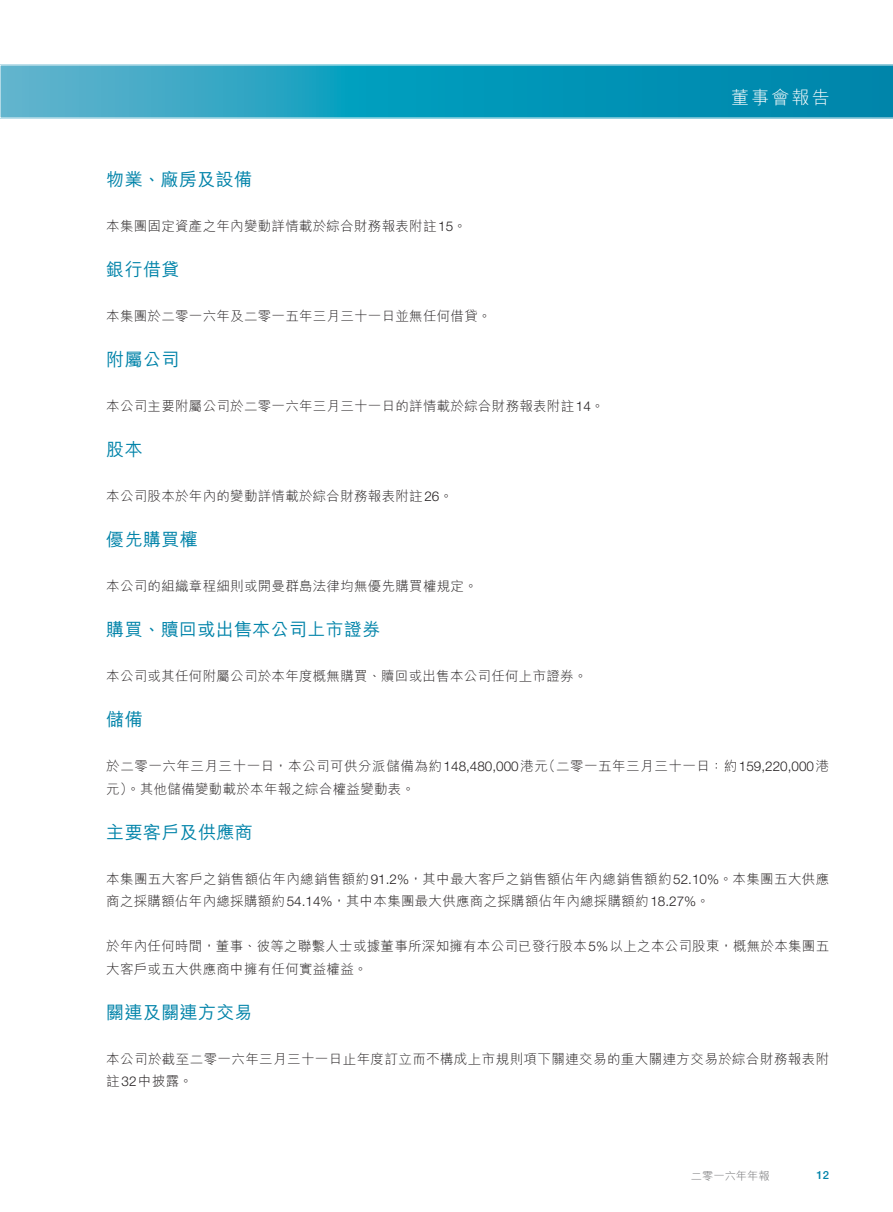
<style>
.page{position:relative;width:893px;height:1212px;background:#fff}
.page>*{position:absolute;margin:0;border:0;box-sizing:border-box;transform-origin:0 0}
.t1{font:18px "M Hei HK Medium B5 pc H";letter-spacing:.02em;color:#0083a9}
.t2{font:18px "M Hei HK Light B5 pc H";letter-spacing:.12em;color:#fff}
.t3{font:13.5px/22.5px "M Hei HK Light B5 pc H";letter-spacing:.02em;color:#231f20}
.t4{font:13.5px/22.5px "M Hei HK Light B5 pc H";letter-spacing:.04em;color:#231f20}
.t5{font:11.25px "M Hei HK Light B5 pc H";color:#6d6e70}
.t6{font:500 11.25px "Helvetica Neue LT Std";color:#0083a9}
.s1{font-family:"Helvetica Neue LT Std";font-weight:300}
</style>
<div class="page">
<svg style="left:0;top:65px;width:893px;height:53px;background:#1b9cbc"></svg>
<h1 class="t2" style="left:731px;top:90px;width:100px">董事會報告</h1>
<h1 class="t1" style="left:106px;top:173px;width:147px">物業、廠房及設備</h1>
<p class="t3" style="left:106px;top:217px;width:362px">本集團固定資產之年內變動詳情載於綜合財務報表附註<span class="s1">15</span>。</p>
<h1 class="t1" style="left:106px;top:263px;width:75px">銀行借貸</h1>
<p class="t3" style="left:106px;top:307px;width:387px">本集團於二零一六年及二零一五年三月三十一日並無任何借貸。</p>
<h1 class="t1" style="left:106px;top:353px;width:75px">附屬公司</h1>
<p class="t3" style="left:106px;top:397px;width:500px">本公司主要附屬公司於二零一六年三月三十一日的詳情載於綜合財務報表附註<span class="s1">14</span>。</p>
<h1 class="t1" style="left:106px;top:443px;width:38px">股本</h1>
<p class="t3" style="left:106px;top:487px;width:348px">本公司股本於年內的變動詳情載於綜合財務報表附註<span class="s1">26</span>。</p>
<h1 class="t1" style="left:106px;top:533px;width:93px">優先購買權</h1>
<p class="t3" style="left:106px;top:577px;width:373px">本公司的組織章程細則或開曼群島法律均無優先購買權規定。</p>
<h1 class="t1" style="left:106px;top:623px;width:276px">購買、贖回或出售本公司上市證券</h1>
<p class="t3" style="left:106px;top:667px;width:482px">本公司或其任何附屬公司於本年度概無購買、贖回或出售本公司任何上市證券。</p>
<h1 class="t1" style="left:106px;top:713px;width:38px">儲備</h1>
<p class="t4" style="left:106px;top:757px;width:724px">於二零一六年三月三十一日，本公司可供分派儲備為約<span class="s1">148,480,000</span>港元（二零一五年三月三十一日：約<span class="s1">159,220,000</span>港元）。其他儲備變動載於本年報之綜合權益變動表。</p>
<h1 class="t1" style="left:106px;top:825px;width:148px">主要客戶及供應商</h1>
<p class="t3" style="left:106px;top:869px;width:724px">本集團五大客戶之銷售額佔年內總銷售額約<span class="s1">91.2%</span>，其中最大客戶之銷售額佔年內總銷售額約<span class="s1">52.10%</span>。本集團五大供應商之採購額佔年內總採購額約<span class="s1">54.14%</span>，其中本集團最大供應商之採購額佔年內總採購額約<span class="s1">18.27%</span>。</p>
<p class="t3" style="left:106px;top:937px;width:724px">於年內任何時間，董事、彼等之聯繫人士或據董事所深知擁有本公司已發行股本<span class="s1">5%</span>以上之本公司股東，概無於本集團五大客戶或五大供應商中擁有任何實益權益。</p>
<h1 class="t1" style="left:106px;top:1005px;width:148px">關連及關連方交易</h1>
<p class="t3" style="left:106px;top:1049px;width:724px">本公司於截至二零一六年三月三十一日止年度訂立而不構成上市規則項下關連交易的重大關連方交易於綜合財務報表附註<span class="s1">32</span>中披露。</p>
<p class="t5" style="left:691px;top:1171px;width:80px">二零一六年年報</p>
<p class="t6" style="left:816px;top:1168px;width:14px">12</p>
</div>
